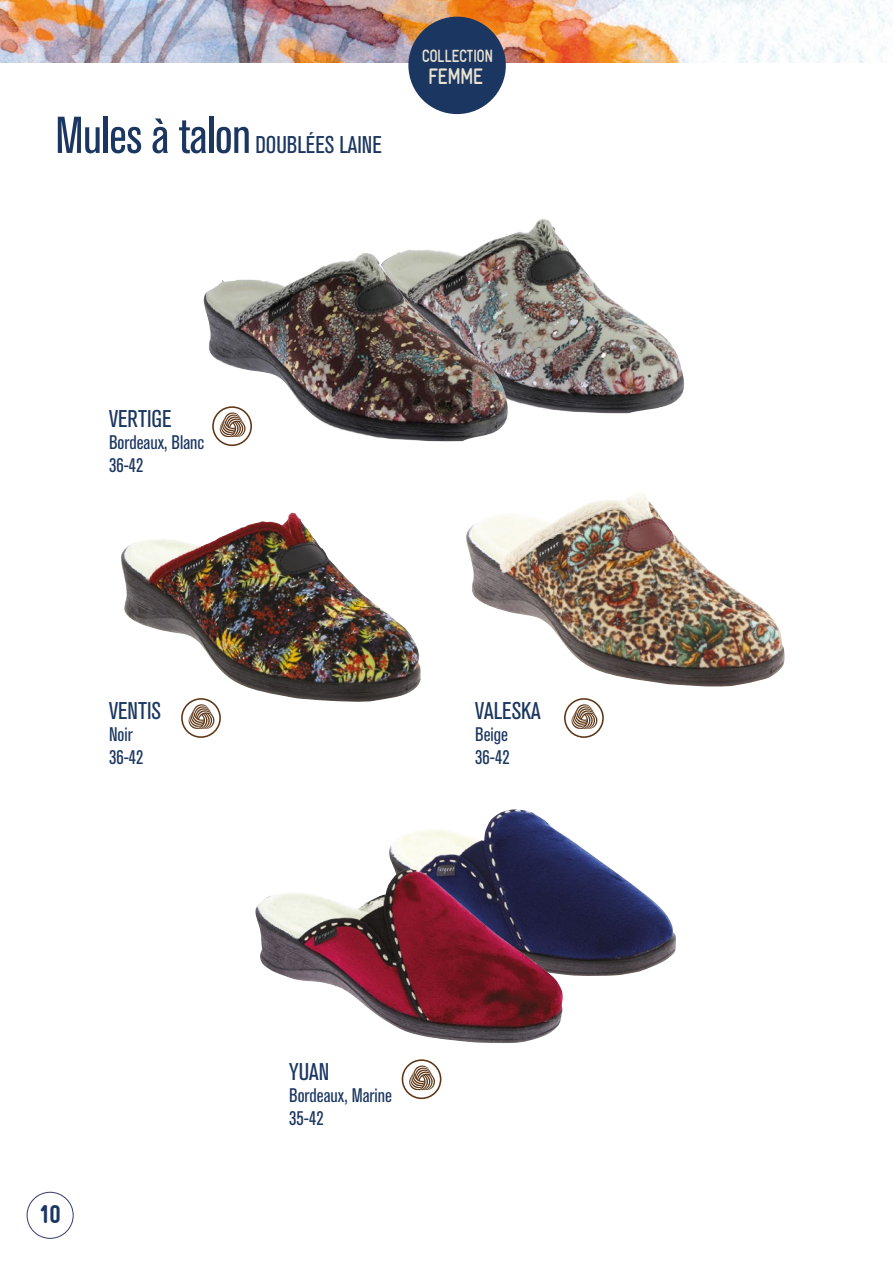
<style>
.page{position:relative;width:893px;height:1263px;background:#fff}
.page>*{position:absolute;margin:0;border:0;box-sizing:border-box;transform-origin:0 0}
.t1{font:25.5px "Gravur Condensed Black CE";color:#1b3660}
.t2{font:condensed 24px "Akzidenz Grotesk BQ";color:#1b3660}
.t3{font:22.65px "Gravur Condensed Bold CE";letter-spacing:-.035em;color:#eae2d2;scale:.9 1}
.t4{font:condensed 19.5px/22.5px "Akzidenz Grotesk BQ";color:#1b3660}
.t5{font:17.7px "Gravur Condensed Bold CE";letter-spacing:-.02em;color:#eae2d2;scale:.9 1}
.s1{font-size:51.3px}
</style>
<div class="page">
<img style="left:0;top:0;width:893px;height:63px">
<div style="left:27px;top:1192px;width:47px;height:47px;border:1px solid #343b6c;border-radius:50%"></div>
<div style="left:408px;top:17px;width:98px;height:97px;background:#1b3660;border-radius:50%"></div>
<img style="left:398px;top:219px;width:286px;height:194px">
<svg style="left:402px;top:1059px;width:39px;height:40px"></svg>
<svg style="left:564px;top:698px;width:40px;height:40px"></svg>
<img style="left:466px;top:494px;width:318px;height:192px">
<svg style="left:181px;top:702px;width:40px;height:36px"></svg>
<svg style="left:219px;top:441px;width:27px;height:5px"></svg>
<img style="left:121px;top:512px;width:300px;height:190px">
<img style="left:389px;top:809px;width:287px;height:167px">
<img style="left:255px;top:869px;width:308px;height:174px">
<img style="left:203px;top:253px;width:309px;height:188px">
<p class="t2" style="left:55px;top:131px;width:328px"><span class="s1">Mules à talon</span> DOUBLÉES LAINE</p>
<p class="t5" style="left:422px;top:46px;width:81px">COLLECTION</p>
<p class="t3" style="left:428px;top:64px;width:62px">FEMME</p>
<p class="t2" style="left:109px;top:405px;width:64px">VERTIGE</p>
<p class="t4" style="left:109px;top:432px;width:97px">Bordeaux, Blanc<br>36-42</p>
<p class="t2" style="left:109px;top:697px;width:53px">VENTIS</p>
<p class="t4" style="left:109px;top:723px;width:36px">Noir<br>36-42</p>
<p class="t2" style="left:475px;top:697px;width:67px">VALESKA</p>
<p class="t4" style="left:475px;top:723px;width:36px">Beige<br>36-42</p>
<h1 class="t1" style="left:39px;top:1200px;width:23px">10</h1>
<p class="t2" style="left:289px;top:1058px;width:41px">YUAN</p>
<p class="t4" style="left:289px;top:1085px;width:104px">Bordeaux, Marine<br>35-42</p>
</div>
